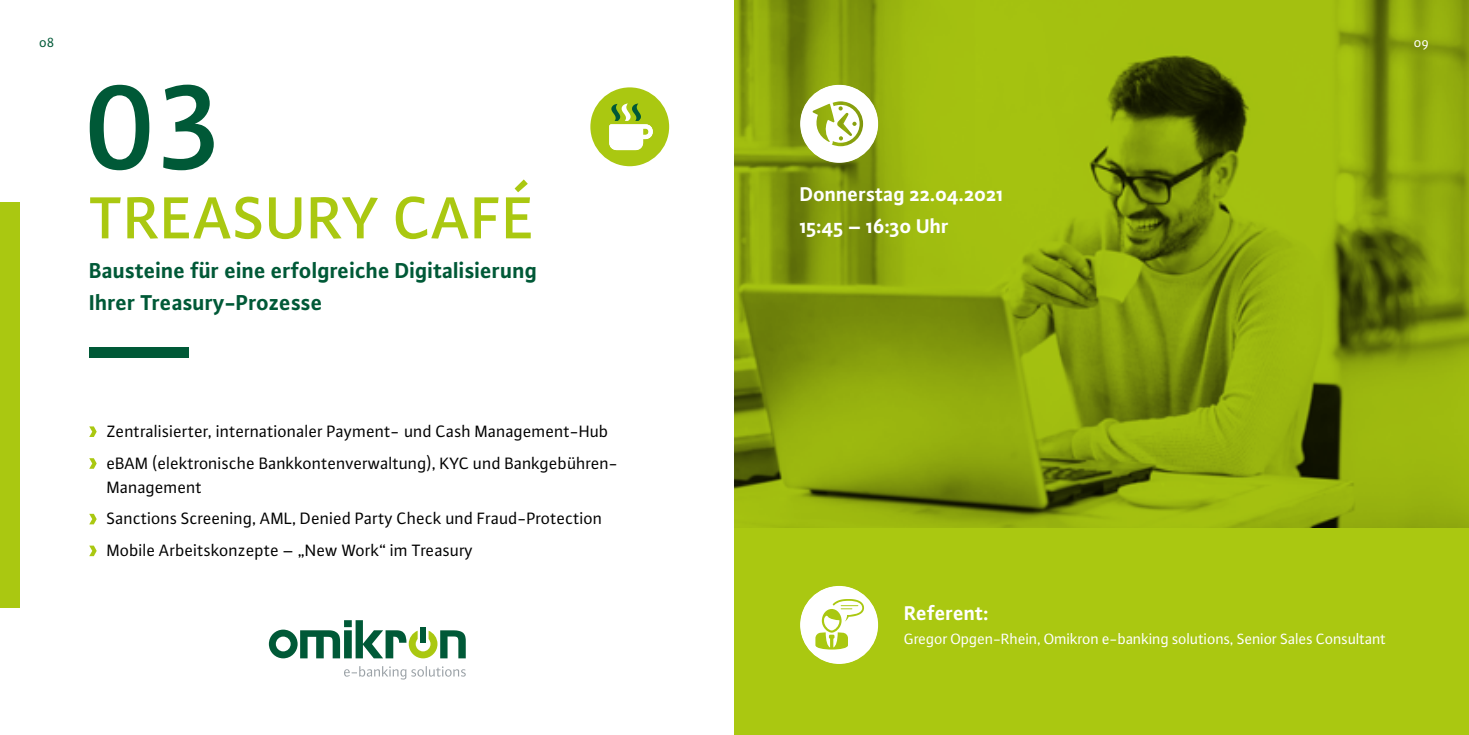
<style>
.page{position:relative;width:1469px;height:735px;background:#fff}
.page>*{position:absolute;margin:0;border:0;box-sizing:border-box;transform-origin:0 0}
.t1{font:500 126px "Plus Sans OT";color:#005937}
.t2{font:500 63px "Plus Sans OT";letter-spacing:.01em;color:#aac811}
.t3{font:700 22.75px/31.7px "Plus Sans OT";color:#005937}
.t4{font:700 21px/31.5px "Plus Sans OT";color:#fff}
.t5{font:17.5px/31.7px "Plus Sans OT";color:#000}
.t6{font:15.75px "Plus Sans OT";letter-spacing:-.01em;color:#fff}
.t7{font:14px "Plus Sans OT";color:#fff}
.t8{font:14px "Plus Sans OT";color:#005937}
</style>
<div class="page">
<svg style="left:734px;top:0;width:734px;height:528px;background:#89a10d"></svg>
<div style="left:734px;top:528px;width:734px;height:206px;background:#aac811"></div>
<div style="left:89px;top:346px;width:99px;height:11px;background:#005937"></div>
<svg style="left:89px;top:426px;width:8px;height:10px"></svg>
<svg style="left:89px;top:458px;width:8px;height:10px"></svg>
<svg style="left:89px;top:513px;width:8px;height:11px"></svg>
<svg style="left:89px;top:545px;width:8px;height:11px"></svg>
<div style="left:0;top:202px;width:20px;height:405px;background:#aac811"></div>
<svg style="left:800px;top:586px;width:78px;height:77px"></svg>
<svg style="left:800px;top:85px;width:78px;height:78px"></svg>
<div style="left:590px;top:87px;width:79px;height:79px;background:#aac811;border-radius:50%"></div>
<svg style="left:609px;top:103px;width:44px;height:47px"></svg>
<svg style="left:344px;top:666px;width:122px;height:13px"></svg>
<svg style="left:269px;top:620px;width:197px;height:38px"></svg>
<p class="t8" style="left:40px;top:34px;width:16px">08</p>
<h1 class="t1" style="left:83px;top:51px;width:141px">03</h1>
<h2 class="t2" style="left:89px;top:179px;width:447px">TREASURY CAFÉ</h2>
<h3 class="t3" style="left:89px;top:254px;width:449px">Bausteine für eine erfolgreiche Digitalisierung<br>Ihrer Treasury-Prozesse</h3>
<p class="t5" style="left:107px;top:415px;width:513px">Zentralisierter, internationaler Payment- und Cash Management-Hub eBAM (elektronische Bankkontenverwaltung), KYC und Bankgebühren-</p>
<p class="t5" style="left:107px;top:470px;width:497px">Management<br>Sanctions Screening, AML, Denied Party Check und Fraud-Protection<br>Mobile Arbeitskonzepte – „New Work“ im Treasury</p>
<p class="t4" style="left:799px;top:178px;width:205px">Donnerstag 22.04.2021<br>15:45 – 16:30 Uhr</p>
<p class="t7" style="left:1414px;top:34px;width:16px">09</p>
<p class="t4" style="left:904px;top:596px;width:86px">Referent:</p>
<p class="t6" style="left:904px;top:629px;width:483px">Gregor Opgen-Rhein, Omikron e-banking solutions, Senior Sales Consultant</p>
</div>
